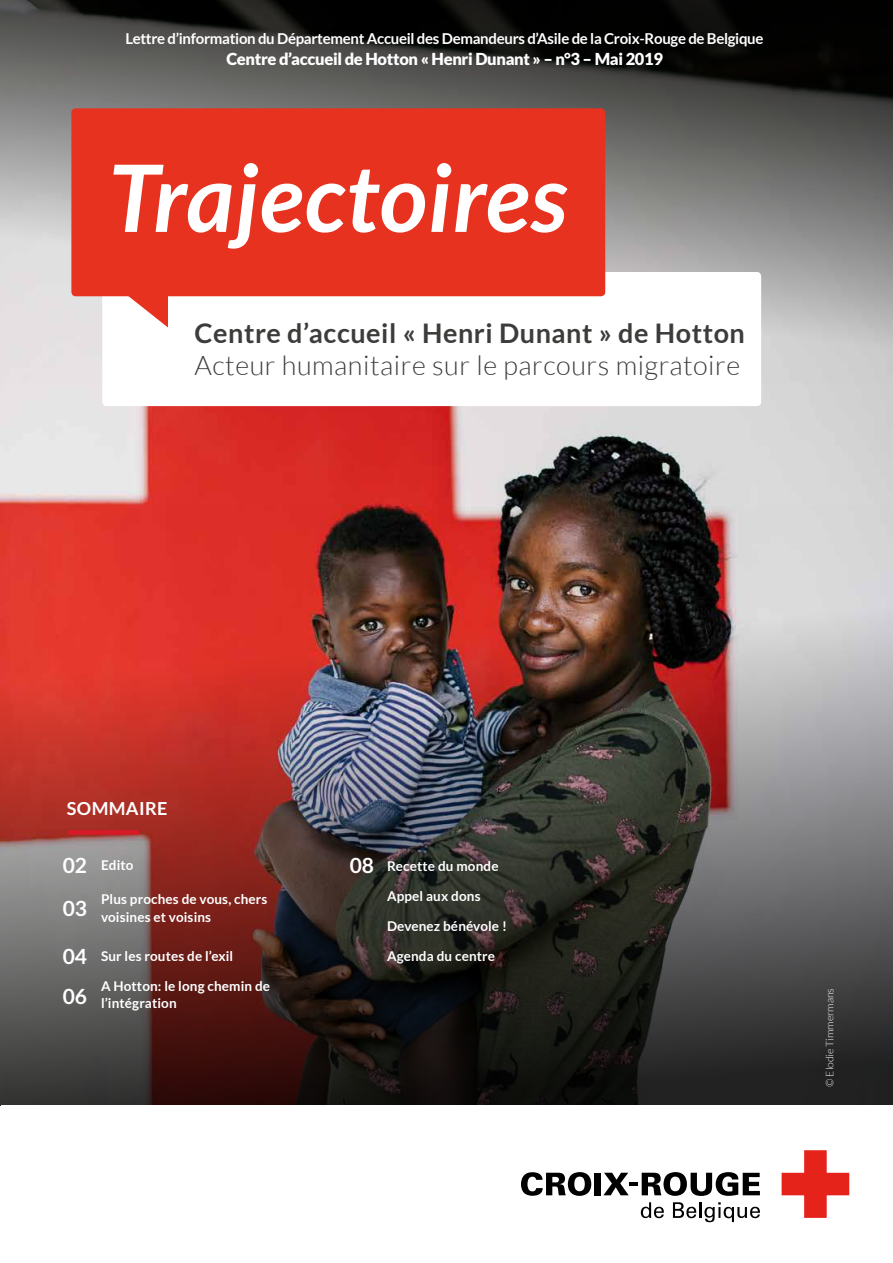
<style>
.page{position:relative;width:893px;height:1263px;background:#fff}
.page>*{position:absolute;margin:0;border:0;box-sizing:border-box;transform-origin:0 0}
.t1{font:italic 700 93px "Lato";letter-spacing:.01em;color:#fff}
.t2{font:300 27px "Lato";letter-spacing:.02em;color:#3c3c3b}
.t3{font:700 27px "Lato";letter-spacing:.02em;color:#3c3c3b}
.t4{font:700 21px/42.5px "Lato";color:#fff}
.t5{font:700 18px "Lato";letter-spacing:.02em;color:#fff}
.t6{font:900 16.5px "Lato";letter-spacing:-.02em;color:#fff}
.t7{font:700 15px "Lato";letter-spacing:-.02em;color:#fff}
.t8{font:700 13.5px/17.2px "Lato";letter-spacing:.01em;color:#fff}
.t9{font:300 10.5px "Lato";color:#fff}
</style>
<div class="page">
<img style="left:0;top:384px;width:893px;height:122px">
<svg style="left:0;top:0;width:893px;height:384px;background:#646362"></svg>
<img style="left:0;top:506px;width:893px;height:599px">
<div style="left:102px;top:272px;width:659px;height:134px;background:#fff;border-radius:4px"></div>
<div style="left:71px;top:108px;width:534px;height:188px;background:#e6321f;border-radius:4px"></div>
<svg style="left:127px;top:296px;width:41px;height:31px"></svg>
<svg style="left:782px;top:1150px;width:67px;height:68px"></svg>
<svg style="left:521px;top:1172px;width:70px;height:24px"></svg>
<div style="left:595px;top:1173px;width:6px;height:22px;background:#000"></div>
<svg style="left:603px;top:1172px;width:157px;height:24px"></svg>
<svg style="left:641px;top:1202px;width:23px;height:16px"></svg>
<svg style="left:673px;top:1202px;width:87px;height:20px"></svg>
<div style="left:68px;top:830px;width:71px;height:5px;background:#d81a26"></div>
<p class="t7" style="left:126px;top:29px;width:639px">Lettre d’information du Département Accueil des Demandeurs d’Asile de la Croix-Rouge de Belgique</p>
<p class="t6" style="left:226px;top:49px;width:438px">Centre d’accueil de Hotton « Henri Dunant » – n°3 – Mai 2019</p>
<h1 class="t1" style="left:108px;top:145px;width:460px">Trajectoires</h1>
<h2 class="t3" style="left:195px;top:318px;width:552px">Centre d’accueil « Henri Dunant » de Hotton</h2>
<h2 class="t2" style="left:195px;top:351px;width:547px">Acteur humanitaire sur le parcours migratoire</h2>
<h3 class="t5" style="left:67px;top:798px;width:102px">SOMMAIRE</h3>
<h3 class="t4" style="left:63px;top:844px;width:26px">02<br>03</h3>
<h3 class="t4" style="left:63px;top:935px;width:26px">04</h3>
<h3 class="t4" style="left:63px;top:975px;width:26px">06</h3>
<p class="t8" style="left:101px;top:856px;width:34px">Edito</p>
<p class="t8" style="left:101px;top:890px;width:168px">Plus proches de vous, chers voisines et voisins</p>
<p class="t8" style="left:101px;top:947px;width:134px">Sur les routes de l’exil</p>
<p class="t8" style="left:101px;top:977px;width:171px">A Hotton: le long chemin de l’intégration</p>
<h3 class="t4" style="left:350px;top:844px;width:26px">08</h3>
<p class="t8" style="left:387px;top:857px;width:113px">Recette du monde</p>
<p class="t8" style="left:387px;top:887px;width:95px">Appel aux dons</p>
<p class="t8" style="left:387px;top:917px;width:121px">Devenez bénévole !</p>
<p class="t8" style="left:387px;top:947px;width:110px">Agenda du centre</p>
<p class="t9" style="left:824px;top:1087px;width:100px;rotate:-90deg">© Elodie Timmermans</p>
</div>
